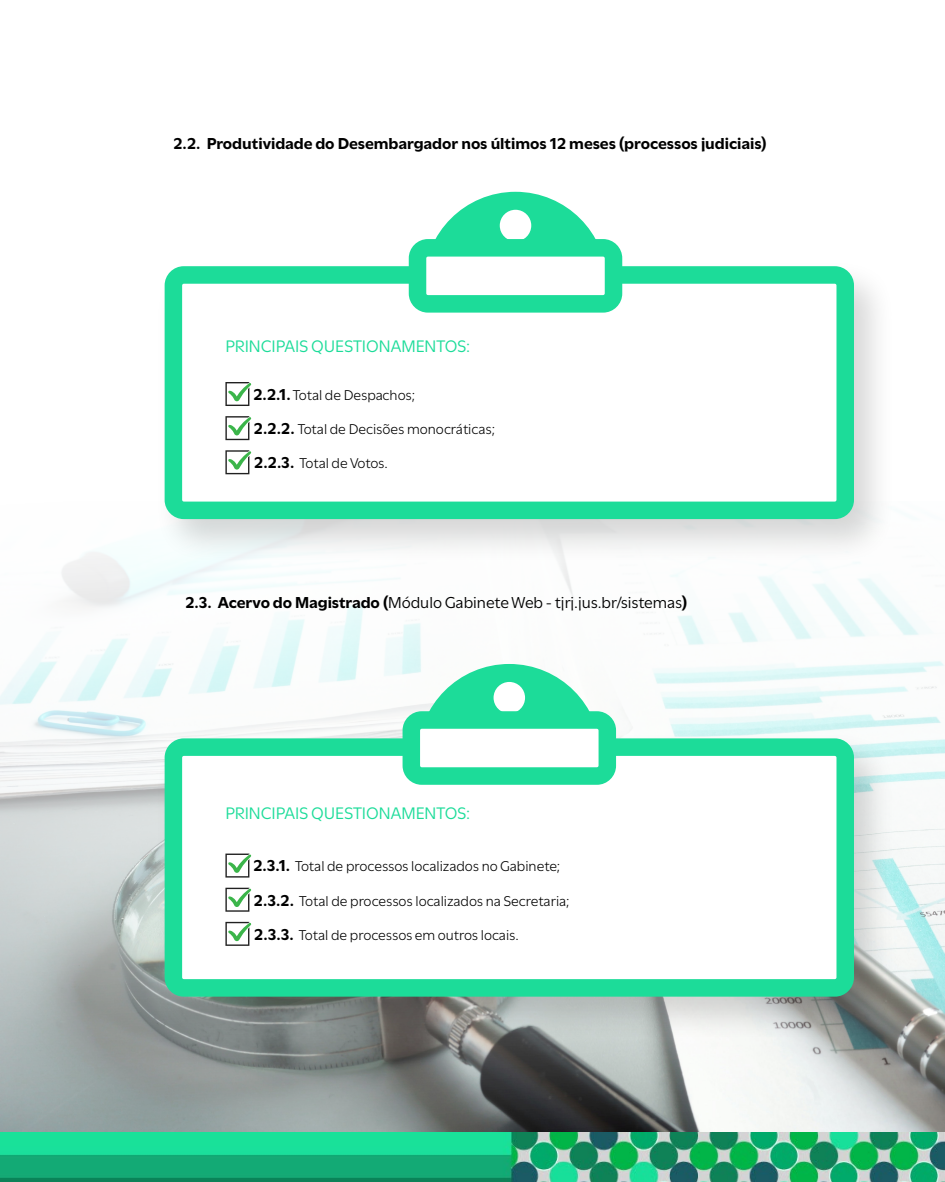
<style>
.page{position:relative;width:945px;height:1182px;background:#fff}
.page>*{position:absolute;margin:0;border:0;box-sizing:border-box;transform-origin:0 0}
.t1{font:17.5px "Utile";letter-spacing:-.005em;color:#1cdc99}
.t2{font:700 16.62px "Utile";color:#000}
.t3{font:16.62px "Utile";color:#000}
.t4{font:14.88px "Utile";color:#000}
.s1{font-weight:700;font-size:16.62px}
.s2{font-weight:700}
</style>
<div class="page">
<img style="left:0;top:552px;width:945px;height:629px">
<div style="left:424px;top:192px;width:183px;height:183px;background:#1cdc99;border-radius:50%"></div>
<div style="left:418px;top:664px;width:183px;height:182px;background:#1cdc99;border-radius:50%"></div>
<div style="left:500px;top:210px;width:31px;height:31px;background:#fff;border-radius:50%"></div>
<div style="left:494px;top:682px;width:31px;height:31px;background:#fff;border-radius:50%"></div>
<div style="left:154px;top:258px;width:742px;height:306px;background:#000;opacity:.16"></div>
<div style="left:173px;top:275px;width:672px;height:235px;background:#fff;border-radius:10px"></div>
<div style="left:165px;top:266px;width:689px;height:253px;border:18px solid #1cdc99;border-radius:10px"></div>
<div style="left:154px;top:730px;width:742px;height:311px;background:#000;opacity:.16"></div>
<div style="left:173px;top:747px;width:672px;height:240px;background:#fff;border-radius:10px"></div>
<div style="left:165px;top:738px;width:689px;height:258px;border:18px solid #1cdc99;border-radius:10px"></div>
<svg style="left:225px;top:382px;width:26px;height:24px"></svg>
<svg style="left:225px;top:416px;width:26px;height:24px"></svg>
<svg style="left:225px;top:450px;width:26px;height:24px"></svg>
<svg style="left:225px;top:853px;width:26px;height:24px"></svg>
<svg style="left:225px;top:887px;width:26px;height:24px"></svg>
<svg style="left:225px;top:921px;width:26px;height:24px"></svg>
<div style="left:418px;top:248px;width:196px;height:56px;background:#fff;border-radius:10px"></div>
<div style="left:409px;top:239px;width:213px;height:73px;border:18px solid #1cdc99;border-radius:10px"></div>
<div style="left:411px;top:720px;width:196px;height:56px;background:#fff;border-radius:10px"></div>
<div style="left:403px;top:711px;width:213px;height:73px;border:18px solid #1cdc99;border-radius:10px"></div>
<p class="t2" style="left:173px;top:130px;width:595px">2.2. Produtividade do Desembargador nos últimos 12 meses (processos judiciais)</p>
<p class="t1" style="left:225px;top:332px;width:246px">PRINCIPAIS QUESTIONAMENTOS:</p>
<p class="t4" style="left:254px;top:383px;width:163px"><span class="s1">2.2.1.</span> Total de Despachos;</p>
<p class="t4" style="left:254px;top:417px;width:243px"><span class="s1">2.2.2.</span> Total de Decisões monocráticas;</p>
<p class="t4" style="left:254px;top:451px;width:135px"><span class="s1">2.2.3.</span> Total de Votos.</p>
<p class="t3" style="left:186px;top:589px;width:503px"><span class="s2">2.3. Acervo do Magistrado (</span>Módulo Gabinete Web - tjrj.jus.br/sistemas<span class="s2">)</span></p>
<p class="t1" style="left:225px;top:799px;width:246px">PRINCIPAIS QUESTIONAMENTOS:</p>
<p class="t4" style="left:254px;top:854px;width:308px"><span class="s1">2.3.1.</span> Total de processos localizados no Gabinete;</p>
<p class="t4" style="left:254px;top:888px;width:317px"><span class="s1">2.3.2.</span> Total de processos localizados na Secretaria;</p>
<p class="t4" style="left:254px;top:923px;width:266px"><span class="s1">2.3.3.</span> Total de processos em outros locais.</p>
</div>
